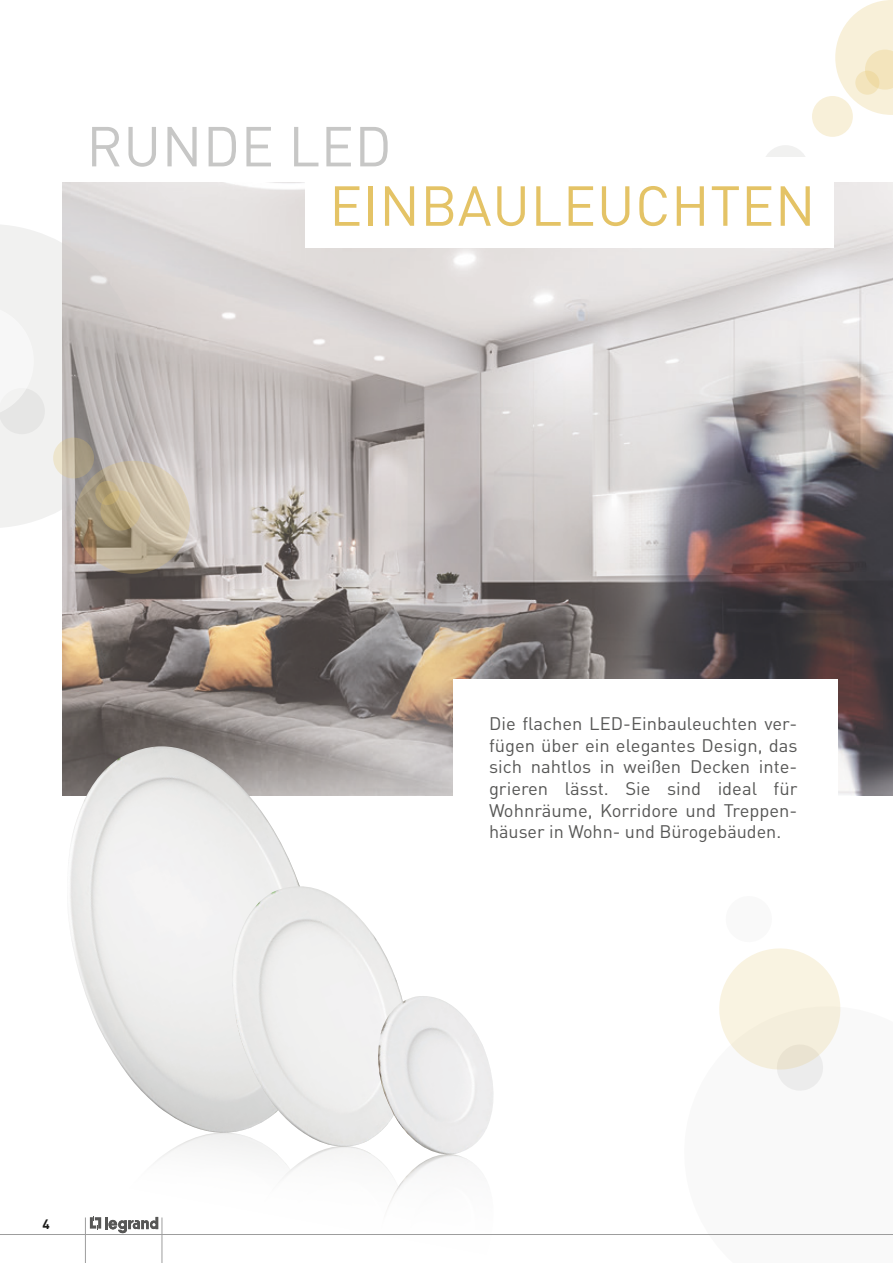
<style>
.page{position:relative;width:893px;height:1263px;background:#fff}
.page>*{position:absolute;margin:0;border:0;box-sizing:border-box;transform-origin:0 0}
.t1{font:55.5px "DIN Pro";letter-spacing:.01em;color:#e4c366}
.t2{font:55.5px "DIN Pro";letter-spacing:.01em;color:#c7c7c6}
.t3{font:18px/21.6px "DIN Pro";color:#575756;text-align:justify}
.t4{font:700 13.5px "DIN Pro";color:#1d1d1b}
</style>
<div class="page">
<img style="left:62px;top:183px;width:831px;height:612px">
<div style="left:762px;top:145px;width:47px;height:46px;background:#f1f1f0;border-radius:50%"></div>
<svg style="left:835px;top:0;width:58px;height:115px"></svg>
<div style="left:812px;top:96px;width:41px;height:41px;background:#f8f0d9;border-radius:50%"></div>
<svg style="left:855px;top:71px;width:24px;height:24px"></svg>
<svg style="left:75px;top:461px;width:115px;height:113px;background:#bdaf97"></svg>
<svg style="left:100px;top:490px;width:40px;height:41px"></svg>
<svg style="left:0;top:224px;width:141px;height:304px"></svg>
<svg style="left:719px;top:948px;width:122px;height:143px"></svg>
<svg style="left:89px;top:1143px;width:383px;height:120px"></svg>
<img style="left:64px;top:746px;width:254px;height:397px">
<img style="left:230px;top:886px;width:172px;height:270px">
<img style="left:376px;top:996px;width:118px;height:161px">
<div style="left:453px;top:679px;width:385px;height:204px;background:#fff"></div>
<div style="left:305px;top:157px;width:528px;height:90px;background:#fff"></div>
<hr style="left:162px;top:1217px;width:1px;height:46px;background:#9d9d9d">
<hr style="left:85px;top:1217px;width:1px;height:46px;background:#9d9d9d">
<svg style="left:90px;top:1216px;width:68px;height:17px"></svg>
<hr style="left:0;top:1234px;width:893px;height:1px;background:#9d9d9d">
<h1 class="t2" style="left:86px;top:103px;width:307px">RUNDE LED</h1>
<h1 class="t1" style="left:329px;top:162px;width:488px">EINBAULEUCHTEN</h1>
<p class="t4" style="left:43px;top:1214px;width:9px">4</p>
<p class="t3" style="left:489px;top:711px;width:310px">Die flachen LED-Einbauleuchten ver&shy;fügen über ein elegantes Design, das sich nahtlos in weißen Decken inte&shy;grieren lässt. Sie sind ideal für Wohnräume, Korridore und Treppen&shy;häuser in Wohn- und Bürogebäuden.</p>
</div>
